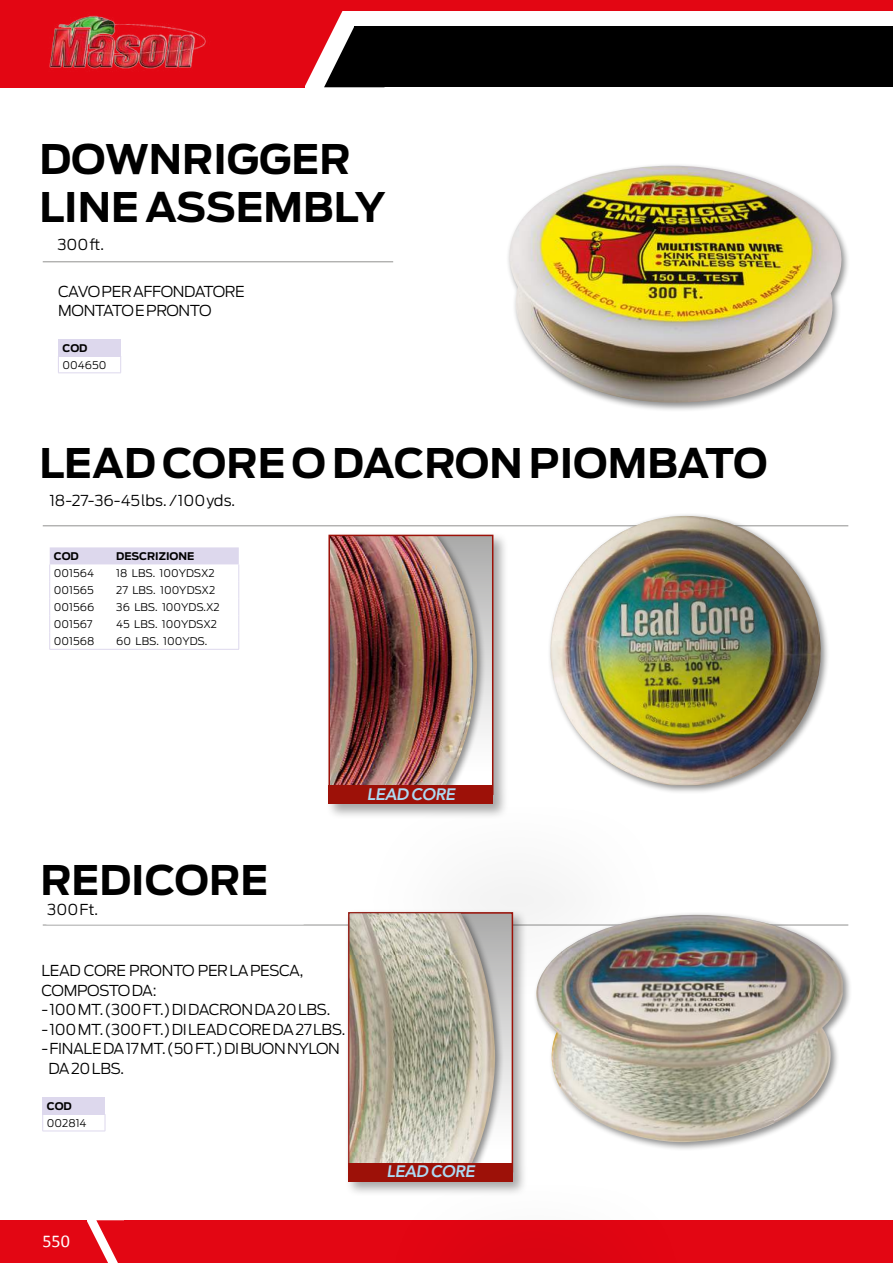
<style>
.page{position:relative;width:893px;height:1263px;background:#fff}
.page>*{position:absolute;margin:0;border:0;box-sizing:border-box;transform-origin:0 0}
.t1{font:700 40.5px/48.6px "Ford Antenna";color:#000}
.t2{font:18px "Calibri";color:#fff}
.t3{font:italic 800 16.5px "Avenir LT Std";letter-spacing:-.025em;color:#addaf2}
.t4{font:300 15px/19.5px "Ford Antenna";letter-spacing:-.025em;color:#000}
.t5{font:300 15px "Ford Antenna";color:#000}
.t6{font:300 10.5px "Ford Antenna";color:#000}
.t7{font:700 10.5px "Ford Antenna";color:#000}
</style>
<div class="page">
<div style="left:0;top:0;width:304px;height:87px;background:#e30613"></div>
<div style="left:336px;top:0;width:557px;height:10px;background:#e30613"></div>
<div style="left:0;top:1220px;width:86px;height:43px;background:#e30613"></div>
<div style="left:354px;top:26px;width:539px;height:61px;background:#000"></div>
<svg style="left:304px;top:0;width:81px;height:87px"></svg>
<svg style="left:86px;top:1220px;width:38px;height:43px"></svg>
<div style="left:124px;top:1220px;width:769px;height:43px;background:#e30613"></div>
<img style="left:49px;top:15px;width:157px;height:54px">
<svg style="left:49px;top:547px;width:191px;height:102px"></svg>
<hr style="left:50px;top:649px;width:62px;height:1px;background:#ddd8ed">
<hr style="left:112px;top:649px;width:127px;height:1px;background:#ddd8ed">
<hr style="left:43px;top:525px;width:805px;height:1px;background:#9d9d9c">
<hr style="left:43px;top:924px;width:805px;height:1px;background:#9d9d9c">
<hr style="left:43px;top:261px;width:350px;height:1px;background:#9d9d9c">
<div style="left:325px;top:531px;width:184px;height:288px;background:#000;opacity:.35"></div>
<div style="left:329px;top:535px;width:164px;height:259px;background:linear-gradient(to bottom,#aeb1b0,#fff)"></div>
<div style="left:329px;top:535px;width:157px;height:259px;background:#000;opacity:.45"></div>
<img style="left:331px;top:538px;width:147px;height:248px">
<div style="left:328px;top:535px;width:165px;height:260px;border:2px solid #9d1108"></div>
<div style="left:347px;top:795px;width:338px;height:209px;background:#fdfdfd"></div>
<div style="left:328px;top:786px;width:165px;height:18px;background:#9d1108"></div>
<div style="left:345px;top:909px;width:184px;height:288px;background:#000;opacity:.35"></div>
<div style="left:349px;top:913px;width:163px;height:259px;background:linear-gradient(to bottom,#adadac,#fff)"></div>
<div style="left:347px;top:910px;width:157px;height:263px;background:#000;opacity:.45"></div>
<img style="left:350px;top:954px;width:145px;height:209px">
<img style="left:350px;top:913px;width:129px;height:42px">
<div style="left:366px;top:1173px;width:339px;height:90px;background:#000;opacity:.3"></div>
<div style="left:348px;top:1163px;width:165px;height:18px;background:#9d1108"></div>
<div style="left:533px;top:912px;width:319px;height:239px;background:#000;opacity:.45"></div>
<img style="left:560px;top:915px;width:216px;height:228px">
<img style="left:774px;top:926px;width:69px;height:180px">
<img style="left:536px;top:951px;width:26px;height:138px">
<img style="left:774px;top:1105px;width:29px;height:18px">
<div style="left:547px;top:512px;width:283px;height:282px;background:#000;opacity:.45"></div>
<img style="left:551px;top:516px;width:274px;height:269px">
<div style="left:506px;top:163px;width:345px;height:249px;background:#000;opacity:.45"></div>
<img style="left:508px;top:166px;width:335px;height:238px">
<div style="left:43px;top:1097px;width:62px;height:17px;background:#ddd8ed"></div>
<svg style="left:42px;top:1114px;width:1px;height:17px"></svg>
<svg style="left:105px;top:1114px;width:1px;height:17px"></svg>
<hr style="left:43px;top:1131px;width:62px;height:1px;background:#ddd8ed">
<div style="left:58px;top:339px;width:63px;height:17px;background:#ddd8ed"></div>
<svg style="left:58px;top:356px;width:1px;height:17px"></svg>
<svg style="left:120px;top:356px;width:1px;height:17px"></svg>
<hr style="left:58px;top:373px;width:63px;height:1px;background:#ddd8ed">
<h1 class="t1" style="left:39px;top:130px;width:348px">DOWNRIGGER<br>LINE ASSEMBLY</h1>
<p class="t4" style="left:57px;top:233px;width:48px">300 ft.</p>
<p class="t4" style="left:58px;top:280px;width:188px">CAVO PER AFFONDATORE<br>MONTATO E PRONTO</p>
<p class="t7" style="left:63px;top:338px;width:26px">COD</p>
<p class="t6" style="left:63px;top:356px;width:45px">004650</p>
<h1 class="t1" style="left:39px;top:434px;width:730px">LEAD CORE O DACRON PIOMBATO</h1>
<p class="t5" style="left:49px;top:488px;width:187px">18-27-36-45 lbs. /100 yds.</p>
<p class="t7" style="left:54px;top:547px;width:26px">COD</p>
<p class="t7" style="left:116px;top:547px;width:80px">DESCRIZIONE</p>
<p class="t6" style="left:54px;top:564px;width:42px">001564</p>
<p class="t6" style="left:116px;top:564px;width:100px">18 LBS. 100YDSX2</p>
<p class="t6" style="left:54px;top:581px;width:41px">001565</p>
<p class="t6" style="left:116px;top:581px;width:100px">27 LBS. 100YDSX2</p>
<p class="t6" style="left:54px;top:598px;width:42px">001566</p>
<p class="t6" style="left:116px;top:598px;width:105px">36 LBS. 100YDS.X2</p>
<p class="t6" style="left:54px;top:615px;width:40px">001567</p>
<p class="t6" style="left:116px;top:615px;width:102px">45 LBS. 100YDSX2</p>
<p class="t6" style="left:54px;top:632px;width:42px">001568</p>
<p class="t6" style="left:116px;top:632px;width:93px">60 LBS. 100YDS.</p>
<p class="t3" style="left:367px;top:784px;width:90px">LEAD CORE</p>
<h1 class="t1" style="left:40px;top:851px;width:229px">REDICORE</h1>
<p class="t4" style="left:47px;top:898px;width:52px">300 Ft.</p>
<p class="t4" style="left:41px;top:959px;width:263px">LEAD CORE PRONTO PER LA PESCA,<br>COMPOSTO DA:</p>
<p class="t4" style="left:41px;top:998px;width:290px">- 100 MT. (300 FT.) DI DACRON DA 20 LBS.</p>
<p class="t4" style="left:41px;top:1017px;width:305px">- 100 MT. (300 FT.) DI LEAD CORE DA 27 LBS.</p>
<p class="t4" style="left:48px;top:1037px;width:293px;text-indent:-7px">- FINALE DA 17 MT. (50 FT.) DI BUON NYLON<br>DA 20 LBS.</p>
<p class="t7" style="left:47px;top:1096px;width:26px">COD</p>
<p class="t6" style="left:47px;top:1114px;width:41px">002814</p>
<p class="t2" style="left:43px;top:1229px;width:29px">550</p>
<p class="t3" style="left:386px;top:1162px;width:90px">LEAD CORE</p>
</div>
